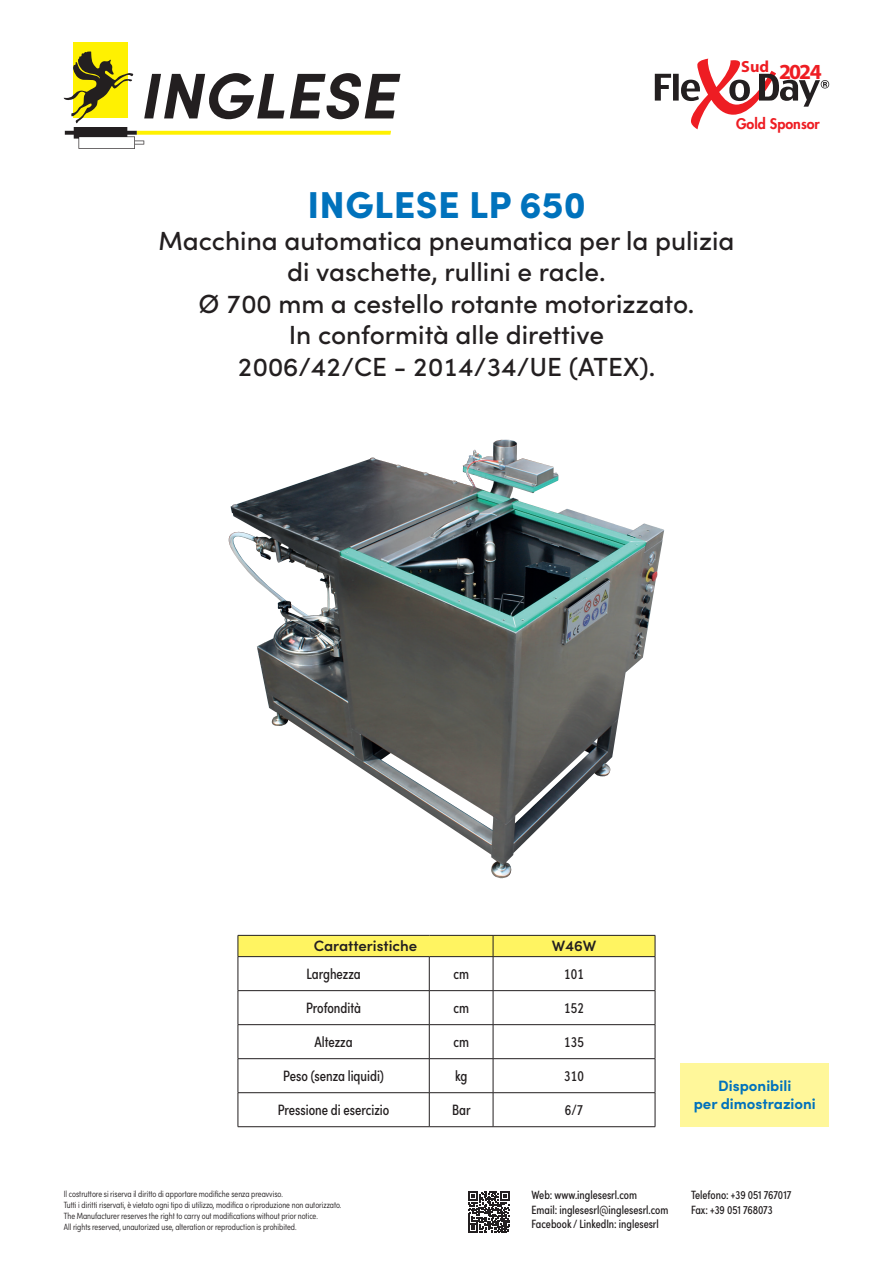
<style>
.page{position:relative;width:893px;height:1263px;background:#fff}
.page>*{position:absolute;margin:0;border:0;box-sizing:border-box;transform-origin:0 0}
.t1{font:900 37.5px "Sofia Pro";letter-spacing:.01em;color:#0072bc}
.t2{font:500 26.25px/31.5px "Sofia Pro";color:#231f20;text-align:center}
.t3{font:700 21.6px "Myriad Pro";color:#ee1d23}
.t4{font:700 16.2px "Myriad Pro";color:#ee1d23}
.t5{font:15px "Sofia Pro Condensed";color:#231f20}
.t6{font:700 15px/18px "Sofia Pro";color:#0072bc;text-align:center}
.t7{font:600 15px "Sofia Pro";color:#231f20}
.t8{font:800 14.25px "Futura Std";color:#ee1d23}
.t9{font:12px/14.4px "Sofia Pro Condensed";color:#231f20}
.t10{font:300 9px/10.8px "Sofia Pro Condensed";color:#231f20}
</style>
<div class="page">
<div style="left:73px;top:43px;width:55px;height:75px;background:#fff101"></div>
<svg style="left:64px;top:51px;width:336px;height:98px"></svg>
<svg style="left:468px;top:1191px;width:42px;height:42px"></svg>
<svg style="left:655px;top:59px;width:174px;height:70px"></svg>
<div style="left:680px;top:1063px;width:149px;height:64px;background:#fff79a"></div>
<hr style="left:238px;top:957px;width:1px;height:33px;background:#231f20">
<hr style="left:429px;top:957px;width:1px;height:33px;background:#231f20">
<hr style="left:493px;top:957px;width:1px;height:33px;background:#231f20">
<hr style="left:655px;top:957px;width:1px;height:33px;background:#231f20">
<hr style="left:238px;top:990px;width:191px;height:1px;background:#231f20">
<hr style="left:238px;top:991px;width:1px;height:33px;background:#231f20">
<hr style="left:429px;top:990px;width:64px;height:1px;background:#231f20">
<hr style="left:429px;top:991px;width:1px;height:33px;background:#231f20">
<hr style="left:493px;top:990px;width:162px;height:1px;background:#231f20">
<hr style="left:493px;top:991px;width:1px;height:33px;background:#231f20">
<hr style="left:655px;top:991px;width:1px;height:33px;background:#231f20">
<hr style="left:238px;top:1024px;width:191px;height:1px;background:#231f20">
<hr style="left:238px;top:1025px;width:1px;height:33px;background:#231f20">
<hr style="left:429px;top:1024px;width:64px;height:1px;background:#231f20">
<hr style="left:429px;top:1025px;width:1px;height:33px;background:#231f20">
<hr style="left:493px;top:1024px;width:162px;height:1px;background:#231f20">
<hr style="left:493px;top:1025px;width:1px;height:33px;background:#231f20">
<hr style="left:655px;top:1025px;width:1px;height:33px;background:#231f20">
<hr style="left:238px;top:1058px;width:191px;height:1px;background:#231f20">
<hr style="left:238px;top:1059px;width:1px;height:33px;background:#231f20">
<hr style="left:429px;top:1058px;width:64px;height:1px;background:#231f20">
<hr style="left:429px;top:1059px;width:1px;height:33px;background:#231f20">
<hr style="left:493px;top:1058px;width:162px;height:1px;background:#231f20">
<hr style="left:493px;top:1059px;width:1px;height:33px;background:#231f20">
<hr style="left:655px;top:1059px;width:1px;height:33px;background:#231f20">
<hr style="left:238px;top:1092px;width:191px;height:1px;background:#231f20">
<hr style="left:238px;top:1093px;width:1px;height:33px;background:#231f20">
<hr style="left:429px;top:1092px;width:64px;height:1px;background:#231f20">
<hr style="left:429px;top:1093px;width:1px;height:33px;background:#231f20">
<hr style="left:493px;top:1093px;width:1px;height:33px;background:#231f20">
<hr style="left:655px;top:1093px;width:1px;height:33px;background:#231f20">
<hr style="left:238px;top:1126px;width:191px;height:1px;background:#231f20">
<hr style="left:429px;top:1126px;width:64px;height:1px;background:#231f20">
<hr style="left:493px;top:1126px;width:162px;height:1px;background:#231f20">
<hr style="left:493px;top:1092px;width:162px;height:1px;background:#231f20">
<svg style="left:238px;top:935px;width:418px;height:22px"></svg>
<hr style="left:493px;top:956px;width:162px;height:1px;background:#231f20">
<img style="left:229px;top:440px;width:436px;height:438px">
<h3 class="t4" style="left:741px;top:57px;width:29px">Sud</h3>
<h3 class="t3" style="left:779px;top:59px;width:44px">2024</h3>
<h3 class="t8" style="left:736px;top:115px;width:85px">Gold Sponsor</h3>
<h1 class="t1" style="left:307px;top:176px;width:280px">INGLESE LP 650</h1>
<h2 class="t2" style="left:158px;top:223px;width:578px">Macchina automatica pneumatica per la pulizia di vaschette, rullini e racle.<br>Ø 700 mm a cestello rotante motorizzato.<br>In conformità alle direttive<br>2006/42/CE - 2014/34/UE (ATEX).</h2>
<h3 class="t7" style="left:314px;top:935px;width:105px">Caratteristiche</h3>
<h3 class="t7" style="left:552px;top:935px;width:46px">W46W</h3>
<h3 class="t5" style="left:307px;top:963px;width:56px">Larghezza</h3>
<h3 class="t5" style="left:453px;top:963px;width:17px">cm</h3>
<h3 class="t5" style="left:564px;top:963px;width:21px">101</h3>
<h3 class="t5" style="left:306px;top:997px;width:56px">Profondità</h3>
<h3 class="t5" style="left:453px;top:997px;width:17px">cm</h3>
<h3 class="t5" style="left:564px;top:997px;width:21px">152</h3>
<h3 class="t5" style="left:315px;top:1031px;width:40px">Altezza</h3>
<h3 class="t5" style="left:453px;top:1031px;width:17px">cm</h3>
<h3 class="t5" style="left:564px;top:1031px;width:21px">135</h3>
<h3 class="t5" style="left:283px;top:1065px;width:102px">Peso (senza liquidi)</h3>
<h3 class="t5" style="left:455px;top:1065px;width:14px">kg</h3>
<h3 class="t5" style="left:564px;top:1065px;width:21px">310</h3>
<h3 class="t5" style="left:278px;top:1099px;width:113px">Pressione di esercizio</h3>
<h3 class="t5" style="left:452px;top:1099px;width:20px">Bar</h3>
<h3 class="t5" style="left:565px;top:1099px;width:20px">6/7</h3>
<h3 class="t6" style="left:694px;top:1076px;width:124px">Disponibili<br>per dimostrazioni</h3>
<p class="t10" style="left:64px;top:1188px;width:279px">Il costruttore si riserva il diritto di apportare modifiche senza preavviso.<br>Tutti i diritti riservati, è vietato ogni tipo di utilizzo, modifica o riproduzione non autorizzato.<br>The Manufacturer reserves the right to carry out modifications without prior notice.<br>All rights reserved, unautorized use, alteration or reproduction is prohibited.</p>
<h3 class="t9" style="left:531px;top:1187px;width:138px">Web: www.inglesesrl.com<br>Email: inglesesrl@inglesesrl.com<br>Facebook / LinkedIn: inglesesrl</h3>
<h3 class="t9" style="left:691px;top:1187px;width:102px">Telefono: +39 051 767017<br>Fax: +39 051 768073</h3>
</div>
